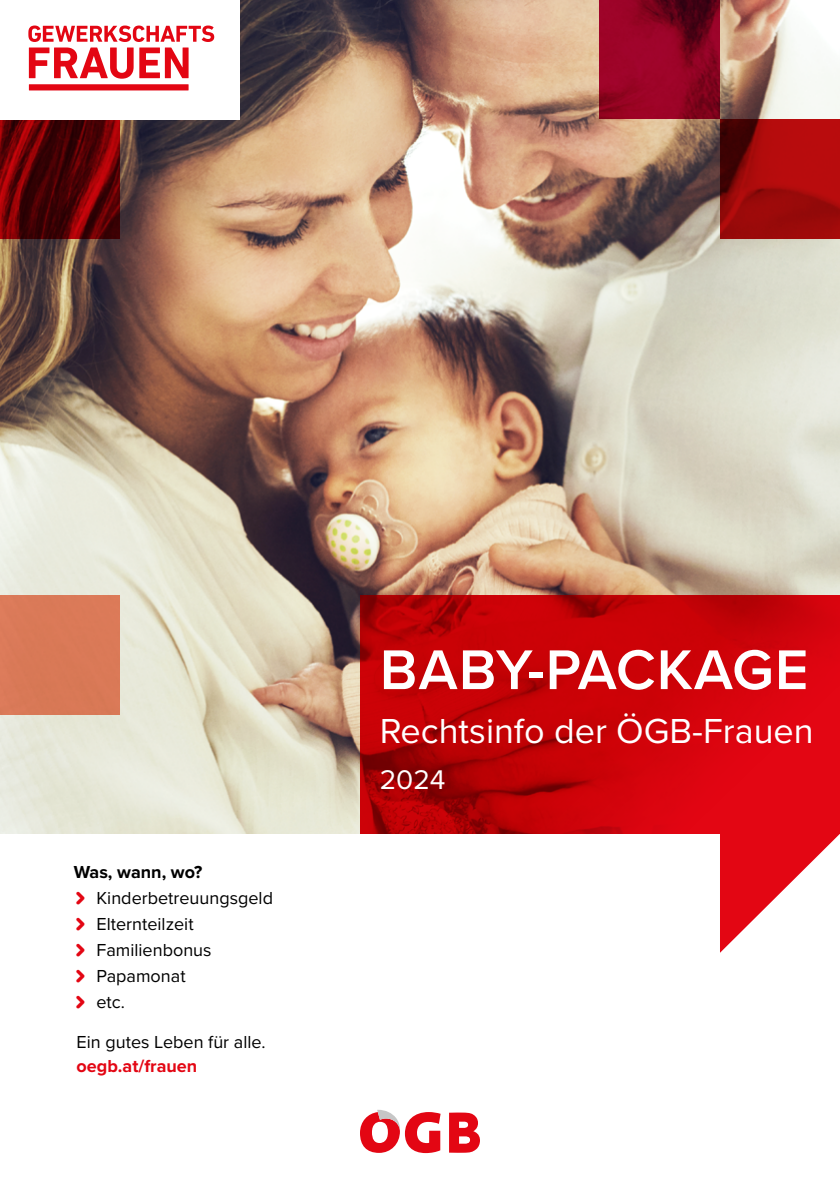
<style>
.page{position:relative;width:840px;height:1191px;background:#fff}
.page>*{position:absolute;margin:0;border:0;box-sizing:border-box;transform-origin:0 0}
.t1{font:600 58px "Proxima Nova";letter-spacing:.02em;color:#fff}
.t2{font:36px "Proxima Nova";color:#fff}
.t3{font:28px "Proxima Nova";color:#fff}
.t4{font:18px/26px "Proxima Nova";color:#000}
.t5{font:700 18px "Proxima Nova";color:#e30613}
.t6{font:700 18px "Proxima Nova";color:#000}
</style>
<div class="page">
<img style="left:0;top:0;width:839px;height:833px">
<svg style="left:720px;top:119px;width:119px;height:119px;background:#9a090a"></svg>
<svg style="left:599px;top:0;width:120px;height:119px;background:#8b0222"></svg>
<div style="left:0;top:595px;width:120px;height:119px;background:#da7957"></div>
<svg style="left:0;top:119px;width:120px;height:119px;background:#5f0306"></svg>
<svg style="left:719px;top:833px;width:120px;height:119px"></svg>
<svg style="left:360px;top:595px;width:479px;height:238px;background:#c80208"></svg>
<div style="left:0;top:0;width:120px;height:119px;background:#fff"></div>
<div style="left:120px;top:0;width:120px;height:119px;background:#fff"></div>
<svg style="left:28px;top:26px;width:186px;height:53px"></svg>
<div style="left:29px;top:84px;width:159px;height:6px;background:#e30613"></div>
<svg style="left:449px;top:1112px;width:30px;height:40px"></svg>
<svg style="left:360px;top:1109px;width:80px;height:44px"></svg>
<p class="t6" style="left:74px;top:858px;width:130px">Was, wann, wo?</p>
<p class="t4" style="left:96px;top:884px;width:178px">Kinderbetreuungsgeld<br>Elternteilzeit<br>Familienbonus<br>Papamonat<br>etc.</p>
<p class="t4" style="left:77px;top:1028px;width:190px">Ein gutes Leben für alle.</p>
<p class="t5" style="left:77px;top:1052px;width:122px">oegb.at/frauen</p>
<h1 class="t1" style="left:379px;top:626px;width:430px">BABY-PACKAGE</h1>
<h2 class="t2" style="left:379px;top:704px;width:435px">Rechtsinfo der ÖGB-Frauen</h2>
<h3 class="t3" style="left:379px;top:759px;width:67px">2024</h3>
</div>
